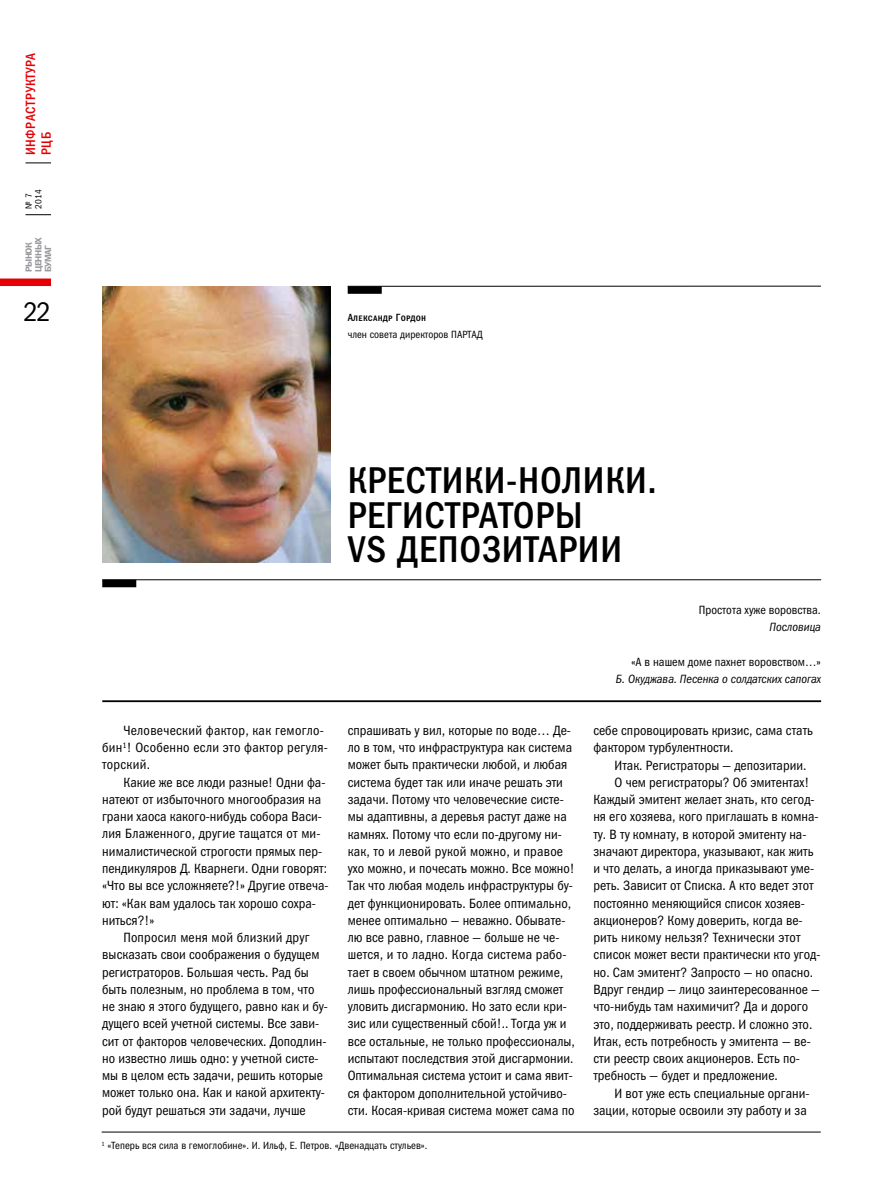
<style>
.page{position:relative;width:872px;height:1200px;background:#fff}
.page>*{position:absolute;margin:0;border:0;box-sizing:border-box;transform-origin:0 0}
.t1{font:37.5px/34.5px "Franklin Gothic Medi Cond ITC";letter-spacing:.02em;color:#000}
.t2{font:27px "Franklin Gothic Book Cond C";color:#000}
.t3{font:13.5px/17.2px "Franklin Gothic Book Cond ITC";color:#000}
.t4{font:13.5px/17.2px "Franklin Gothic Book Cond ITC";letter-spacing:.02em;color:#000}
.t5{font:13.5px/15.8px "Franklin Gothic Medi Cond C";letter-spacing:.05em;color:#e60005}
.t6{font:12px "Franklin Gothic Book Cond ITC";color:#000}
.t7{font:italic 12px "Franklin Gothic Book Cond ITC";color:#000}
.t8{font:10.5px "Franklin Gothic Book Cond ITC";color:#000}
.t9{font:10.5px "Franklin Gothic Medi Cond SCC";letter-spacing:.025em;color:#000}
.t10{font:9px/9.6px "Franklin Gothic Demi C";letter-spacing:-.05em;color:#98989c}
.t11{font:9px/9.6px "Franklin Gothic Book Cond C";color:#000}
</style>
<div class="page">
<svg style="left:26px;top:214px;width:25px;height:1px"></svg>
<svg style="left:26px;top:163px;width:25px;height:1px"></svg>
<div style="left:0;top:278px;width:51px;height:8px;background:#e60005"></div>
<img style="left:102px;top:286px;width:228px;height:276px">
<div style="left:348px;top:286px;width:34px;height:8px;background:#000"></div>
<hr style="left:348px;top:286px;width:473px;height:1px;background:#000">
<div style="left:102px;top:579px;width:34px;height:8px;background:#000"></div>
<hr style="left:102px;top:579px;width:719px;height:1px;background:#000">
<hr style="left:102px;top:700px;width:719px;height:2px;background:#000">
<hr style="left:102px;top:1131px;width:718px;height:1px;background:#000">
<p class="t5" style="left:22px;top:155px;width:104px;rotate:-90deg">инфраструктура рцб</p>
<p class="t11" style="left:24px;top:208px;width:21px;rotate:-90deg">№ 7<br>2014</p>
<p class="t10" style="left:24px;top:272px;width:37px;rotate:-90deg">РЫНОК<br>ЦЕННЫХ<br>БУМАГ</p>
<h2 class="t2" style="left:24px;top:296px;width:29px">22</h2>
<p class="t9" style="left:348px;top:311px;width:80px">Александр Гордон</p>
<p class="t8" style="left:348px;top:328px;width:136px">член совета директоров ПАРТАД</p>
<h1 class="t1" style="left:348px;top:463px;width:310px">Крестики-нолики.<br>Регистраторы<br>vs депозитарии</h1>
<p class="t4" style="left:102px;top:721px;width:227px;text-indent:21px">Человеческий фактор, как гемогло&shy;бин<sup>1</sup>! Особенно если это фактор регуля&shy;торский.</p>
<p class="t3" style="left:102px;top:773px;width:228px;text-indent:21px">Какие же все люди разные! Одни фа&shy;натеют от избыточного многообразия на грани хаоса какого-нибудь собора Васи&shy;лия Блаженного, другие тащатся от ми&shy;нималистической строгости прямых пер&shy;пендикуляров Д. Кварнеги. Одни говорят: «Что вы все усложняете?!» Другие отвеча&shy;ют: «Как вам удалось так хорошо сохра&shy;ниться?!»</p>
<p class="t3" style="left:102px;top:928px;width:227px;text-indent:21px">Попросил меня мой близкий друг высказать свои соображения о будущем регистраторов. Большая честь. Рад бы быть полезным, но проблема в том, что не знаю я этого будущего, равно как и бу&shy;дущего всей учетной системы. Все зави&shy;сит от факторов человеческих. Доподлин&shy;но известно лишь одно: у учетной систе&shy;мы в целом есть задачи, решить которые может только она. Как и какой архитекту&shy;рой будут решаться эти задачи, лучше</p>
<p class="t6" style="left:699px;top:602px;width:124px">Простота хуже воровства.</p>
<p class="t7" style="left:769px;top:620px;width:53px">Пословица</p>
<p class="t6" style="left:631px;top:654px;width:191px">«А в нашем доме пахнет воровством…»</p>
<p class="t7" style="left:616px;top:672px;width:207px">Б. Окуджава. Песенка о солдатских сапогах</p>
<p class="t3" style="left:348px;top:721px;width:229px">спрашивать у вил, которые по воде… Де&shy;ло в том, что инфраструктура как система может быть практически любой, и любая система будет так или иначе решать эти задачи. Потому что человеческие систе&shy;мы адаптивны, а деревья растут даже на камнях. Потому что если по-другому ни&shy;как, то и левой рукой можно, и правое ухо можно, и почесать можно. Все можно!<br>Так что любая модель инфраструктуры бу&shy;дет функционировать. Более оптимально, менее оптимально — неважно. Обывате&shy;лю все равно, главное — больше не че&shy;шется, и то ладно. Когда система рабо&shy;тает в своем обычном штатном режиме, лишь профессиональный взгляд сможет уловить дисгармонию. Но зато если кри&shy;зис или существенный сбой!.. Тогда уж и все остальные, не только профессионалы, испытают последствия этой дисгармонии.<br>Оптимальная система устоит и сама явит&shy;ся фактором дополнительной устойчиво&shy;сти. Косая-кривая система может сама по</p>
<p class="t3" style="left:593px;top:721px;width:221px">себе спровоцировать кризис, сама стать фактором турбулентности.</p>
<p class="t3" style="left:614px;top:756px;width:193px">Итак. Регистраторы — депозитарии.</p>
<p class="t3" style="left:614px;top:773px;width:196px">О чем регистраторы? Об эмитентах!</p>
<p class="t3" style="left:593px;top:790px;width:223px">Каждый эмитент желает знать, кто сегод-</p>
<p class="t3" style="left:593px;top:808px;width:227px">ня его хозяева, кого приглашать в комна-</p>
<p class="t3" style="left:593px;top:825px;width:215px">ту. В ту комнату, в которой эмитенту на-</p>
<p class="t3" style="left:593px;top:842px;width:222px">значают директора, указывают, как жить</p>
<p class="t3" style="left:593px;top:859px;width:222px">и что делать, а иногда приказывают уме-</p>
<p class="t3" style="left:593px;top:877px;width:222px">реть. Зависит от Списка. А кто ведет этот</p>
<p class="t3" style="left:593px;top:894px;width:213px">постоянно меняющийся список хозяев-</p>
<p class="t3" style="left:593px;top:911px;width:211px">акционеров? Кому доверить, когда ве-</p>
<p class="t3" style="left:593px;top:928px;width:209px">рить никому нельзя? Технически этот</p>
<p class="t3" style="left:593px;top:946px;width:229px">список может вести практически кто угод-</p>
<p class="t3" style="left:593px;top:963px;width:221px">но. Сам эмитент? Запросто — но опасно.</p>
<p class="t3" style="left:593px;top:980px;width:228px">Вдруг гендир — лицо заинтересованное —</p>
<p class="t3" style="left:593px;top:997px;width:216px">что-нибудь там нахимичит? Да и дорого</p>
<p class="t3" style="left:593px;top:1015px;width:220px">это, поддерживать реестр. И сложно это.</p>
<p class="t3" style="left:593px;top:1032px;width:219px">Итак, есть потребность у эмитента — ве-</p>
<p class="t3" style="left:593px;top:1049px;width:208px">сти реестр своих акционеров. Есть по-</p>
<p class="t3" style="left:593px;top:1066px;width:186px">требность — будет и предложение.</p>
<p class="t3" style="left:614px;top:1084px;width:196px">И вот уже есть специальные органи-</p>
<p class="t3" style="left:593px;top:1101px;width:215px">зации, которые освоили эту работу и за</p>
<p class="t8" style="left:102px;top:1138px;width:327px"><sup>1</sup> «Теперь вся сила в гемоглобине». И. Ильф, Е. Петров. «Двенадцать стульев».</p>
</div>
